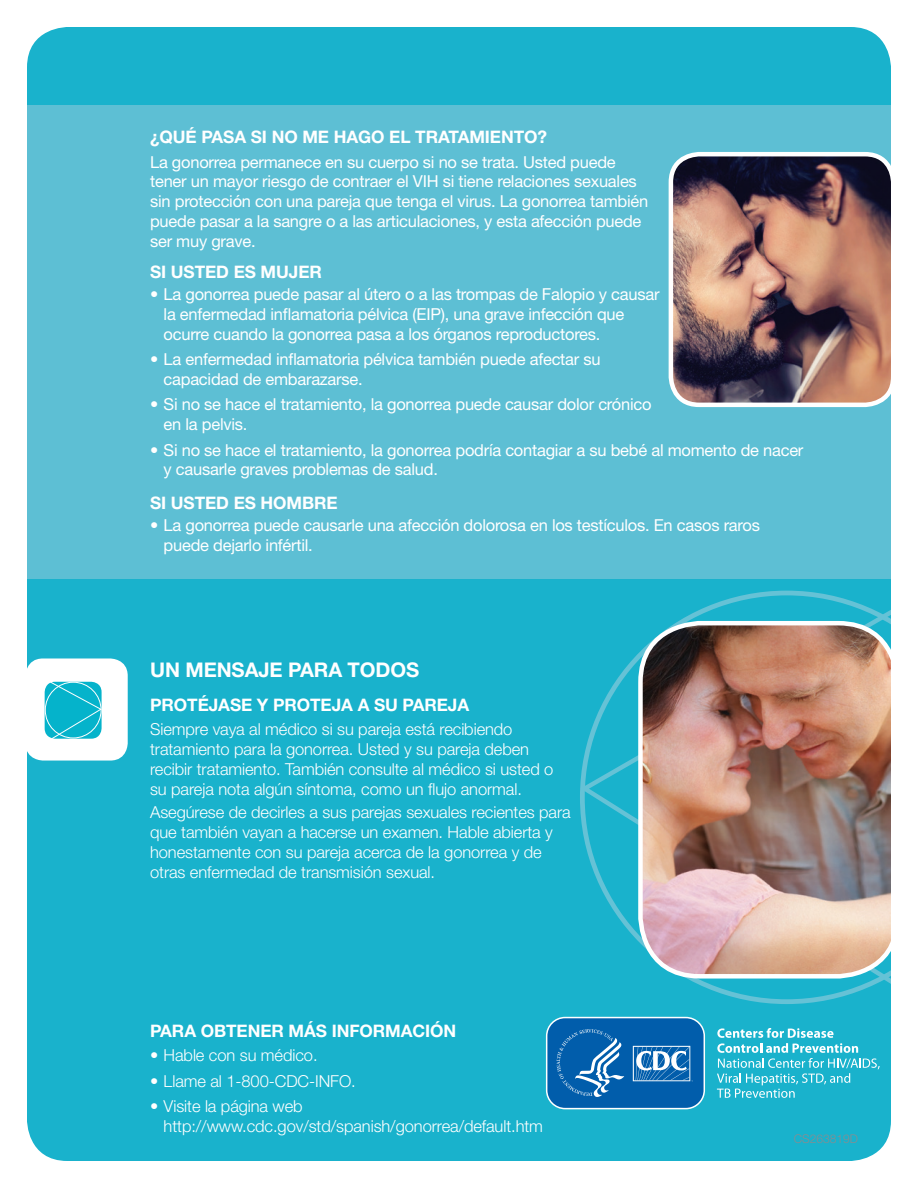
<style>
.page{position:relative;width:918px;height:1188px;background:#fff}
.page>*{position:absolute;margin:0;border:0;box-sizing:border-box;transform-origin:0 0}
.H2__Heading_Cov_Whit{font:700 20.25px "Helvetica Neue LT Std";letter-spacing:-.005em;color:#fff}
.H2__Heading_White{font:700 17.25px "Helvetica Neue LT Std";letter-spacing:-.005em;color:#fff}
.P1_Basic_Paragraph_W{font:700 17.25px "Helvetica Neue LT Std";letter-spacing:-.005em;color:#fff}
.P1_Basic_Paragraph_W-2{font:16.5px/19.8px "Helvetica Neue LT Std";letter-spacing:-.015em;color:#fff}
.P1_Basic_Paragraph_W-3{font:300 16.5px/19.8px "Helvetica Neue LT Std";letter-spacing:-.005em;color:#fff}
.CS_number{font:300 12px "Helvetica Neue LT Std";color:#8a8c8f}
.s1{font-weight:300}
</style>
<div class="page">
<div style="left:27px;top:27px;width:864px;height:1134px;background:#19b2cc;border-radius:40px"></div>
<svg style="left:580px;top:590px;width:311px;height:414px"></svg>
<div style="left:27px;top:106px;width:864px;height:473px;background:#5dbfd4"></div>
<div style="left:26px;top:659px;width:102px;height:102px;background:#fff;border-radius:17px"></div>
<svg style="left:44px;top:681px;width:58px;height:58px;background:#26bdd1"></svg>
<div style="left:45px;top:682px;width:56px;height:56px;border:1px solid #fff;border-radius:50%"></div>
<svg style="left:717px;top:1028px;width:163px;height:70px"></svg>
<svg style="left:545px;top:1016px;width:161px;height:94px;background:#2678b8"></svg>
<img style="left:671px;top:154px;width:220px;height:251px">
<div style="left:669px;top:152px;width:226px;height:255px;border:4px solid #fff;border-radius:28px"></div>
<img style="left:640px;top:623px;width:251px;height:353px">
<div style="left:638px;top:621px;width:262px;height:358px;border:4px solid #fff;border-radius:59px"></div>
<div style="left:891px;top:20px;width:27px;height:1159px;background:#fff"></div>
<p class="H2__Heading_White" style="left:150px;top:126px;width:399px">¿QUÉ PASA SI NO ME HAGO EL TRATAMIENTO?</p>
<p class="P1_Basic_Paragraph_W-2" style="left:150px;top:152px;width:500px">La gonorrea permanece en su cuerpo si no se trata. Usted puede tener un mayor riesgo de contraer el VIH si tiene relaciones sexuales sin protección con una pareja que tenga el virus. La gonorrea también puede pasar a la sangre o a las articulaciones, y esta afección puede ser muy grave.</p>
<p class="P1_Basic_Paragraph_W" style="left:150px;top:261px;width:173px">SI USTED ES MUJER</p>
<p class="P1_Basic_Paragraph_W-2" style="left:164px;top:284px;width:497px;text-indent:-14px"><span class="s1">•</span> La gonorrea puede pasar al útero o a las trompas de Falopio y causar la enfermedad inflamatoria pélvica (EIP), una grave infección que ocurre cuando la gonorrea pasa a los órganos reproductores.</p>
<p class="P1_Basic_Paragraph_W-2" style="left:164px;top:349px;width:439px;text-indent:-14px"><span class="s1">•</span> La enfermedad inflamatoria pélvica también puede afectar su capacidad de embarazarse.</p>
<p class="P1_Basic_Paragraph_W-2" style="left:164px;top:394px;width:489px;text-indent:-14px"><span class="s1">•</span> Si no se hace el tratamiento, la gonorrea puede causar dolor crónico en la pelvis.</p>
<p class="P1_Basic_Paragraph_W-2" style="left:164px;top:440px;width:641px;text-indent:-14px"><span class="s1">•</span> Si no se hace el tratamiento, la gonorrea podría contagiar a su bebé al momento de nacer y causarle graves problemas de salud.</p>
<p class="P1_Basic_Paragraph_W" style="left:150px;top:492px;width:189px">SI USTED ES HOMBRE</p>
<p class="P1_Basic_Paragraph_W-2" style="left:164px;top:515px;width:598px;text-indent:-14px"><span class="s1">•</span> La gonorrea puede causarle una afección dolorosa en los testículos. En casos raros puede dejarlo infértil.</p>
<p class="H2__Heading_Cov_Whit" style="left:150px;top:657px;width:271px">UN MENSAJE PARA TODOS</p>
<p class="H2__Heading_White" style="left:150px;top:694px;width:321px">PROTÉJASE Y PROTEJA A SU PAREJA</p>
<p class="P1_Basic_Paragraph_W-3" style="left:150px;top:719px;width:405px">Siempre vaya al médico si su pareja está recibiendo tratamiento para la gonorrea. Usted y su pareja deben recibir tratamiento. También consulte al médico si usted o su pareja nota algún síntoma, como un flujo anormal.</p>
<p class="P1_Basic_Paragraph_W-3" style="left:150px;top:802px;width:422px">Asegúrese de decirles a sus parejas sexuales recientes para que también vayan a hacerse un examen. Hable abierta y honestamente con su pareja acerca de la gonorrea y de otras enfermedad de transmisión sexual.</p>
<p class="H2__Heading_White" style="left:150px;top:1020px;width:308px">PARA OBTENER MÁS INFORMACIÓN</p>
<p class="P1_Basic_Paragraph_W-3" style="left:150px;top:1045px;width:169px">• Hable con su médico.</p>
<p class="P1_Basic_Paragraph_W-3" style="left:150px;top:1071px;width:207px">• Llame al 1-800-CDC-INFO.</p>
<p class="P1_Basic_Paragraph_W-3" style="left:164px;top:1096px;width:381px;text-indent:-14px">• Visite la página web http://www.cdc.gov/std/spanish/gonorrea/default.htm</p>
<p class="CS_number" style="left:794px;top:1131px;width:66px">CS263819D</p>
</div>
